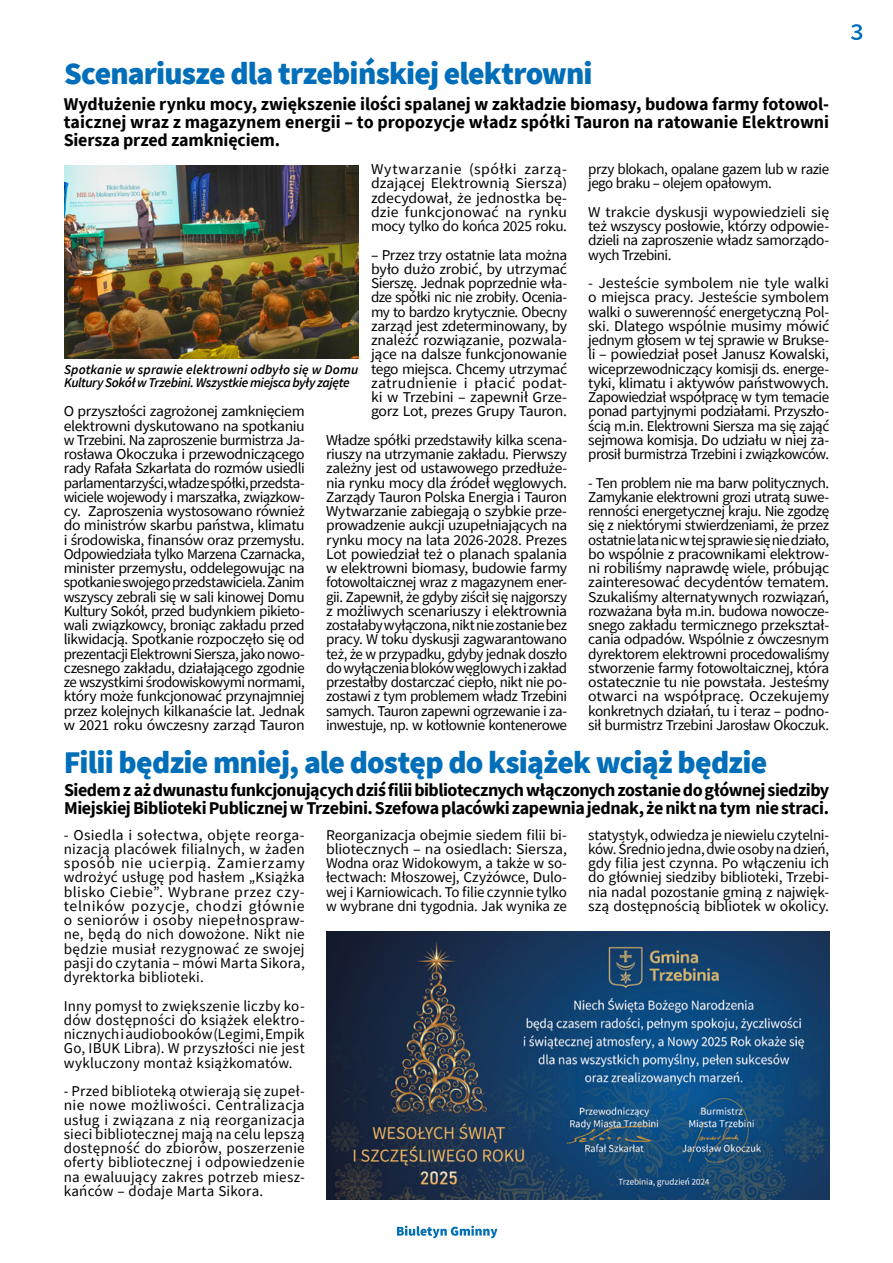
<style>
.page{position:relative;width:893px;height:1263px;background:#fff}
.page>*{position:absolute;margin:0;border:0;box-sizing:border-box;transform-origin:0 0}
.t1{font:900 31.5px "Source Sans Pro";letter-spacing:-.025em;color:#006eb8}
.t2{font:700 18px/18px "Source Sans Pro";letter-spacing:-.025em;color:#000;text-align:justify}
.t3{font:15px/14.2px "Source Sans Pro";letter-spacing:-.02em;color:#000;text-align:justify}
.t4{font:15px/14.2px "Source Sans Pro";letter-spacing:-.02em;color:#000;text-align:justify;scale:1.05 1}
.t5{font:15px/14.2px "Source Sans Pro";letter-spacing:-.02em;color:#000;text-align:justify;scale:1.04 1}
.t6{font:italic 600 13.5px/13.5px "Source Sans Pro";letter-spacing:-.01em;color:#000}
</style>
<div class="page">
<img style="left:326px;top:932px;width:503px;height:267px">
<img style="left:64px;top:165px;width:294px;height:193px">
<svg style="left:851px;top:24px;width:11px;height:16px"></svg>
<svg style="left:397px;top:1226px;width:100px;height:12px"></svg>
<h1 class="t1" style="left:64px;top:52px;width:530px">Scenariusze dla trzebińskiej elektrowni</h1>
<p class="t2" style="left:64px;top:95px;width:767px">Wydłużenie rynku mocy, zwiększenie ilości spalanej w zakładzie biomasy, budowa farmy fotowol&shy;taicznej wraz z magazynem energii – to propozycje władz spółki Tauron na ratowanie Elektrowni Siersza przed zamknięciem.</p>
<p class="t4" style="left:371px;top:162px;width:188px">Wytwarzanie (spółki zarzą&shy;dzającej Elektrownią Siersza) zdecydował, że jednostka bę&shy;dzie funkcjonować na rynku mocy tylko do końca 2025 roku.</p>
<p class="t3" style="left:371px;top:247px;width:198px">– Przez trzy ostatnie lata można było dużo zrobić, by utrzymać Sierszę. Jednak poprzednie wła&shy;dze spółki nic nie zrobiły. Ocenia&shy;my to bardzo krytycznie. Obecny zarząd jest zdeterminowany, by znaleźć rozwiązanie, pozwala&shy;jące na dalsze funkcjonowanie tego miejsca. Chcemy utrzymać zatrudnienie i płacić podat&shy;ki w Trzebini – zapewnił Grze&shy;gorz Lot, prezes Grupy Tauron.</p>
<p class="t3" style="left:326px;top:433px;width:242px">Władze spółki przedstawiły kilka scena&shy;riuszy na utrzymanie zakładu. Pierwszy zależny jest od ustawowego przedłuże&shy;nia rynku mocy dla źródeł węglowych.<br>Zarządy Tauron Polska Energia i Tauron Wytwarzanie zabiegają o szybkie prze&shy;prowadzenie aukcji uzupełniających na rynku mocy na lata 2026-2028. Prezes Lot powiedział też o planach spalania w elektrowni biomasy, budowie farmy fotowoltaicznej wraz z magazynem ener&shy;gii. Zapewnił, że gdyby ziścił się najgorszy z możliwych scenariuszy i elektrownia zostałaby wyłączona, nikt nie zostanie bez pracy. W toku dyskusji zagwarantowano też, że w przypadku, gdyby jednak doszło do wyłączenia bloków węglowych izakład przestałby dostarczać ciepło, nikt nie po&shy;zostawi z tym problemem władz Trzebini samych. Tauron zapewni ogrzewanie i za&shy;inwestuje, np. w kotłownie kontenerowe</p>
<p class="t6" style="left:64px;top:362px;width:296px">Spotkanie w sprawie elektrowni odbyło się w Domu<br>Kultury Sokół wTrzebini. Wszystkie miejsca były zajęte</p>
<p class="t4" style="left:64px;top:404px;width:231px">O przyszłości zagrożonej zamknięciem elektrowni dyskutowano na spotkaniu w Trzebini. Na zaproszenie burmistrza Ja&shy;rosława Okoczuka i przewodniczącego rady Rafała Szkarłata do rozmów usiedli parlamentarzyści, władze spółki, przedsta&shy;wiciele wojewody i marszałka, związkow&shy;cy. Zaproszenia wystosowano również do ministrów skarbu państwa, klimatu i środowiska, finansów oraz przemysłu.<br>Odpowiedziała tylko Marzena Czarnacka, minister przemysłu, oddelegowując na spotkanie swojego przedstawiciela. Zanim wszyscy zebrali się w sali kinowej Domu Kultury Sokół, przed budynkiem pikieto&shy;wali związkowcy, broniąc zakładu przed likwidacją. Spotkanie rozpoczęło się od prezentacji Elektrowni Siersza, jako nowo&shy;czesnego zakładu, działającego zgodnie ze wszystkimi środowiskowymi normami, który może funkcjonować przynajmniej przez kolejnych kilkanaście lat. Jednak w 2021 roku ówczesny zarząd Tauron</p>
<p class="t3" style="left:588px;top:162px;width:242px">przy blokach, opalane gazem lub w razie jego braku – olejem opałowym.</p>
<p class="t4" style="left:588px;top:205px;width:231px">W trakcie dyskusji wypowiedzieli się też wszyscy posłowie, którzy odpowie&shy;dzieli na zaproszenie władz samorządo&shy;wych Trzebini.</p>
<p class="t4" style="left:588px;top:276px;width:231px">- Jesteście symbolem nie tyle walki o miejsca pracy. Jesteście symbolem walki o suwerenność energetyczną Pol&shy;ski. Dlatego wspólnie musimy mówić jednym głosem w tej sprawie w Brukse&shy;li – powiedział poseł Janusz Kowalski, wiceprzewodniczący komisji ds. energe&shy;tyki, klimatu i aktywów państwowych.<br>Zapowiedział współpracę w tym temacie ponad partyjnymi podziałami. Przyszło&shy;ścią m.in. Elektrowni Siersza ma się zająć sejmowa komisja. Do udziału w niej za&shy;prosił burmistrza Trzebini i związkowców.</p>
<p class="t3" style="left:588px;top:475px;width:242px">- Ten problem nie ma barw politycznych.<br>Zamykanie elektrowni grozi utratą suwe&shy;renności energetycznej kraju. Nie zgodzę się z niektórymi stwierdzeniami, że przez ostatnie lata nic wtej sprawie się nie działo, bo wspólnie z pracownikami elektrow&shy;ni robiliśmy naprawdę wiele, próbując zainteresować decydentów tematem.<br>Szukaliśmy alternatywnych rozwiązań, rozważana była m.in. budowa nowocze&shy;snego zakładu termicznego przekształ&shy;cania odpadów. Wspólnie z ówczesnym dyrektorem elektrowni procedowaliśmy stworzenie farmy fotowoltaicznej, która ostatecznie tu nie powstała. Jesteśmy otwarci na współpracę. Oczekujemy konkretnych działań, tu i teraz – podno&shy;sił burmistrz Trzebini Jarosław Okoczuk.</p>
<h1 class="t1" style="left:64px;top:741px;width:705px">Filii będzie mniej, ale dostęp do książek wciąż będzie</h1>
<p class="t2" style="left:64px;top:781px;width:767px">Siedem z aż dwunastu funkcjonujących dziś filii bibliotecznych włączonych zostanie do głównej siedziby<br>Miejskiej Biblioteki Publicznej w Trzebini. Szefowa placówki zapewnia jednak, że nikt na tym nie straci.</p>
<p class="t3" style="left:64px;top:827px;width:242px">- Osiedla i sołectwa, objęte reorga&shy;nizacją placówek filialnych, w żaden sposób nie ucierpią. Zamierzamy wdrożyć usługę pod hasłem „Książka blisko Ciebie”. Wybrane przez czy&shy;telników pozycje, chodzi głównie o seniorów i osoby niepełnospraw&shy;ne, będą do nich dowożone. Nikt nie będzie musiał rezygnować ze swojej pasji do czytania – mówi Marta Sikora, dyrektorka biblioteki.</p>
<p class="t3" style="left:64px;top:998px;width:242px">Inny pomysł to zwiększenie liczby ko&shy;dów dostępności do książek elektro&shy;nicznych iaudiobooków (Legimi, Empik Go, IBUK Libra). W przyszłości nie jest wykluczony montaż książkomatów.</p>
<p class="t3" style="left:64px;top:1084px;width:242px">- Przed biblioteką otwierają się zupeł&shy;nie nowe możliwości. Centralizacja usług i związana z nią reorganizacja sieci bibliotecznej mają na celu lepszą dostępność do zbiorów, poszerzenie oferty bibliotecznej i odpowiedzenie na ewaluujący zakres potrzeb miesz&shy;kańców – dodaje Marta Sikora.</p>
<p class="t5" style="left:326px;top:827px;width:233px">Reorganizacja obejmie siedem filii bi&shy;bliotecznych – na osiedlach: Siersza, Wodna oraz Widokowym, a także w so&shy;łectwach: Młoszowej, Czyżówce, Dulo&shy;wej i Karniowicach. To filie czynnie tylko w wybrane dni tygodnia. Jak wynika ze</p>
<p class="t3" style="left:588px;top:827px;width:242px">statystyk, odwiedza je niewielu czytelni&shy;ków. Średnio jedna, dwie osoby na dzień, gdy filia jest czynna. Po włączeniu ich do główniej siedziby biblioteki, Trzebi&shy;nia nadal pozostanie gminą z najwięk&shy;szą dostępnością bibliotek w okolicy.</p>
</div>
